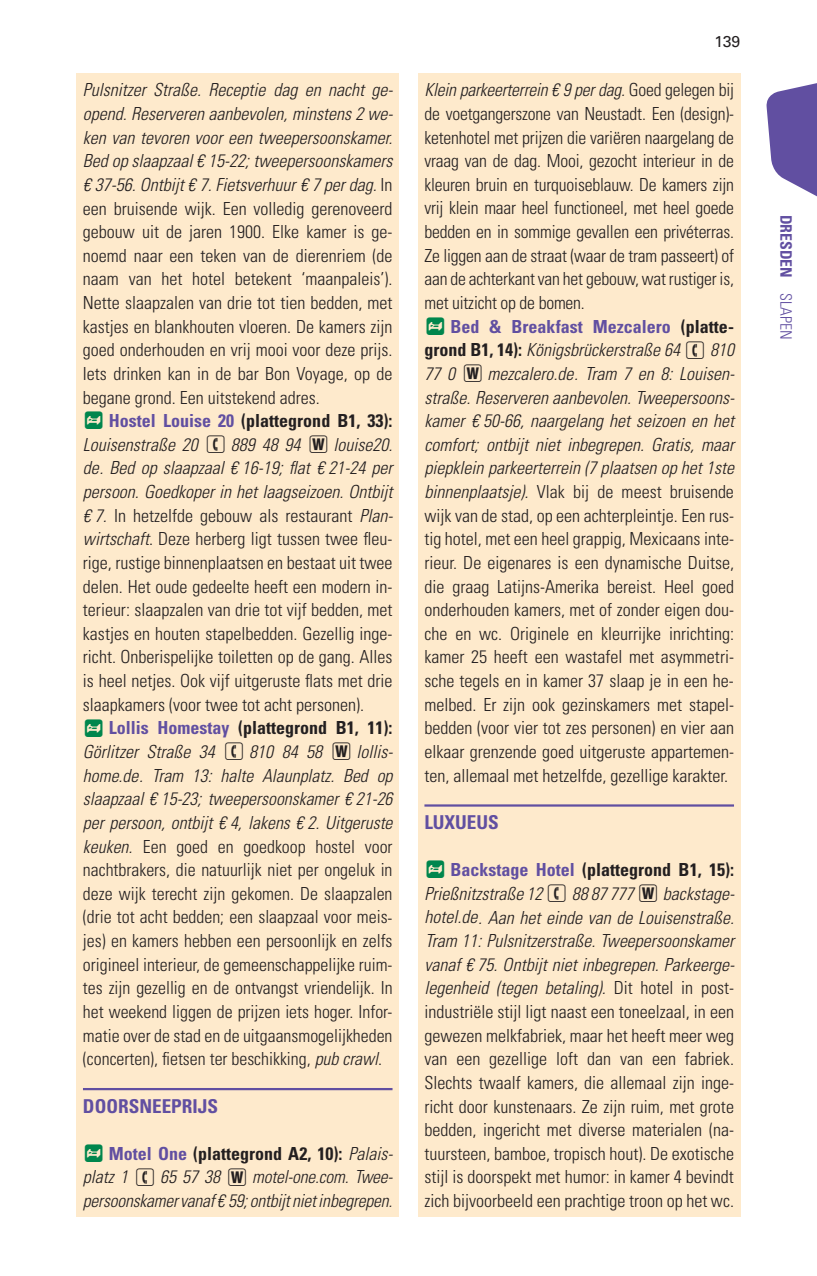
<style>
.page{position:relative;width:817px;height:1276px;background:#fff}
.page>*{position:absolute;margin:0;border:0;box-sizing:border-box;transform-origin:0 0}
.t1{font:700 condensed 19.12px "Univers LT Std";color:#614fa1}
.t2{font:300 condensed 18px/23.6px "Univers LT Std";color:#231f20;text-align:justify}
.t3{font:italic 300 condensed 18px/23.6px "Univers LT Std";color:#231f20;text-align:right}
.t4{font:700 condensed 18px/23.6px "Univers LT Std";color:#231f20}
.t5{font:700 condensed 18px/23.6px "Univers LT Std";color:#614fa1}
.t6{font:700 condensed 15.75px "Univers LT Std";color:#614fa1}
.t7{font:15.75px "Univers LT Std";color:#231f20}
.t8{font:300 condensed 2.25px "Univers LT Std";color:#fff}
.s1{font-style:italic}
.s2{color:#00864d}
.s3{color:#614fa1}
.s4{font-weight:300;font-style:italic}
.s5{color:#231f20}
.s6{font-weight:300;font-style:italic;color:#231f20}
.s7{font-weight:300}
</style>
<div class="page">
<svg style="left:766px;top:83px;width:50px;height:113px"></svg>
<div style="left:418px;top:73px;width:322px;height:1143px;background:#feeacc"></div>
<div style="left:77px;top:73px;width:322px;height:1143px;background:#feeacc"></div>
<hr style="left:83px;top:1088px;width:309px;height:2px;background:#614fa1">
<hr style="left:424px;top:804px;width:309px;height:2px;background:#614fa1">
<p class="t2" style="left:83px;top:78px;width:311px"><span class="s1">Pulsnitzer Straße. Receptie dag en nacht ge&shy;opend. Reserveren aanbevolen, minstens 2 we&shy;ken van tevoren voor een tweepersoonskamer.<br>Bed op slaapzaal € 15-22; tweepersoonskamers € 37-56. Ontbijt € 7. Fietsverhuur € 7 per dag.</span> In een bruisende wijk. Een volledig gerenoveerd gebouw uit de jaren 1900. Elke kamer is ge&shy;noemd naar een teken van de dierenriem (de naam van het hotel betekent ‘maanpaleis’).<br>Nette slaapzalen van drie tot tien bedden, met kastjes en blankhouten vloeren. De kamers zijn goed onderhouden en vrij mooi voor deze prijs.<br>Iets drinken kan in de bar Bon Voyage, op de begane grond. Een uitstekend adres.</p>
<p class="t4" style="left:83px;top:409px;width:311px"><span class="s2">★</span> <span class="s3">Hostel Louise 20</span> (plattegrond B1, 33):<br><span class="s4">Louisenstraße 20</span></p>
<p class="t3" style="left:83px;top:433px;width:311px">889 48 94 □ louise20.<br>de. Bed op slaapzaal € 16-19; flat € 21-24 per</p>
<p class="t8" style="left:310px;top:472px;width:2px">`</p>
<p class="t2" style="left:83px;top:480px;width:311px"><span class="s1">persoon. Goedkoper in het laagseizoen. Ontbijt € 7.</span> In hetzelfde gebouw als restaurant <span class="s1">Plan&shy;wirtschaft</span>. Deze herberg ligt tussen twee fleu&shy;rige, rustige binnenplaatsen en bestaat uit twee delen. Het oude gedeelte heeft een modern in&shy;terieur: slaapzalen van drie tot vijf bedden, met kastjes en houten stapelbedden. Gezellig inge&shy;richt. Onberispelijke toiletten op de gang. Alles is heel netjes. Ook vijf uitgeruste flats met drie slaapkamers (voor twee tot acht personen).</p>
<p class="t4" style="left:83px;top:716px;width:311px"><span class="s2">★</span> <span class="s3">Lollis Homestay</span> (plattegrond B1, 11):<br><span class="s4">Görlitzer Straße 34</span></p>
<p class="t3" style="left:83px;top:740px;width:311px;text-align:justify;text-indent:166px">810 84 58 □ lollis&shy;home.de. Tram 13: halte Alaunplatz. Bed op slaapzaal € 15-23; tweepersoonskamer € 21-26 per persoon, ontbijt € 4, lakens € 2. Uitgeruste keuken.</p>
<p class="t2" style="left:83px;top:834px;width:311px;text-indent:60px">Een goed en goedkoop hostel voor nachtbrakers, die natuurlijk niet per ongeluk in deze wijk terecht zijn gekomen. De slaapzalen (drie tot acht bedden; een slaapzaal voor meis&shy;jes) en kamers hebben een persoonlijk en zelfs origineel interieur, de gemeenschappelijke ruim&shy;tes zijn gezellig en de ontvangst vriendelijk. In het weekend liggen de prijzen iets hoger. Infor&shy;matie over de stad en de uitgaansmogelijkheden (concerten), fietsen ter beschikking, <span class="s1">pub crawl</span>.</p>
<p class="t1" style="left:83px;top:1094px;width:47px">DOORSNEE</p>
<p class="t1" style="left:171px;top:1094px;width:47px">PRIJS</p>
<p class="t4" style="left:83px;top:1141px;width:311px"><span class="s2">★</span> <span class="s3">Motel One</span> (plattegrond A2, 10): <span class="s4">Palais&shy;platz 1</span></p>
<p class="t3" style="left:83px;top:1165px;width:311px">65 57 38 □ motel-one.com. Twee&shy;persoonskamer vanaf € 59; ontbijt niet inbegrepen.</p>
<p class="t8" style="left:329px;top:1205px;width:2px">`</p>
<p class="t7" style="left:714px;top:32px;width:28px">139</p>
<p class="t2" style="left:424px;top:78px;width:311px"><span class="s1">Klein parkeerterrein € 9 per dag.</span> Goed gelegen bij de voetgangerszone van Neustadt. Een (design)- ketenhotel met prijzen die variëren naargelang de vraag van de dag. Mooi, gezocht interieur in de kleuren bruin en turquoiseblauw. De kamers zijn vrij klein maar heel functioneel, met heel goede bedden en in sommige gevallen een privéterras.<br>Ze liggen aan de straat (waar de tram passeert) of aan de achterkant van het gebouw, wat rustiger is, met uitzicht op de bomen.</p>
<p class="t5" style="left:424px;top:314px;width:311px"><span class="s2">★</span> Bed &amp; Breakfast Mezcalero <span class="s5">(platte&shy;grond B1, 14):</span> <span class="s6">Königsbrückerstraße 64</span></p>
<p class="t2" style="left:424px;top:338px;width:311px;text-indent:285px"><span class="s1">810<br>77 0</span> □ <span class="s1">mezcalero.de. Tram 7 en 8: Louisen&shy;straße. Reserveren aanbevolen. Tweepersoons&shy;kamer € 50-66, naargelang het seizoen en het comfort; ontbijt niet inbegrepen. Gratis, maar piepklein parkeerterrein (7 plaatsen op het 1ste binnenplaatsje).</span> Vlak bij de meest bruisende wijk van de stad, op een achterpleintje. Een rus&shy;tig hotel, met een heel grappig, Mexicaans inte&shy;rieur. De eigenares is een dynamische Duitse, die graag Latijns-Amerika bereist. Heel goed onderhouden kamers, met of zonder eigen dou&shy;che en wc. Originele en kleurrijke inrichting: kamer 25 heeft een wastafel met asymmetri&shy;sche tegels en in kamer 37 slaap je in een he&shy;melbed. Er zijn ook gezinskamers met stapel&shy;bedden (voor vier tot zes personen) en vier aan elkaar grenzende goed uitgeruste appartemen&shy;ten, allemaal met hetzelfde, gezellige karakter.</p>
<p class="t1" style="left:424px;top:810px;width:43px">LUXUEUS</p>
<p class="t4" style="left:424px;top:858px;width:311px"><span class="s2">★</span> <span class="s3">Backstage Hotel</span> (plattegrond B1, 15):<br><span class="s4">Prießnitzstraße 12</span></p>
<p class="t2" style="left:424px;top:881px;width:311px;text-indent:147px"><span class="s1">88 87 777</span> □ <span class="s1">backstage&shy;hotel.de. Aan het einde van de Louisenstraße.<br>Tram 11: Pulsnitzerstraße. Tweepersoonskamer vanaf € 75. Ontbijt niet inbegrepen. Parkeerge&shy;legenheid (tegen betaling).</span> Dit hotel in post&shy;industriële stijl ligt naast een toneelzaal, in een gewezen melkfabriek, maar het heeft meer weg van een gezellige loft dan van een fabriek.<br>Slechts twaalf kamers, die allemaal zijn inge&shy;richt door kunstenaars. Ze zijn ruim, met grote bedden, ingericht met diverse materialen (na&shy;tuursteen, bamboe, tropisch hout). De exotische stijl is doorspekt met humor: in kamer 4 bevindt zich bijvoorbeeld een prachtige troon op het wc.</p>
<p class="t6" style="left:795px;top:214px;width:125px;rotate:90deg">Dresden <span class="s7">slapen</span></p>
</div>
